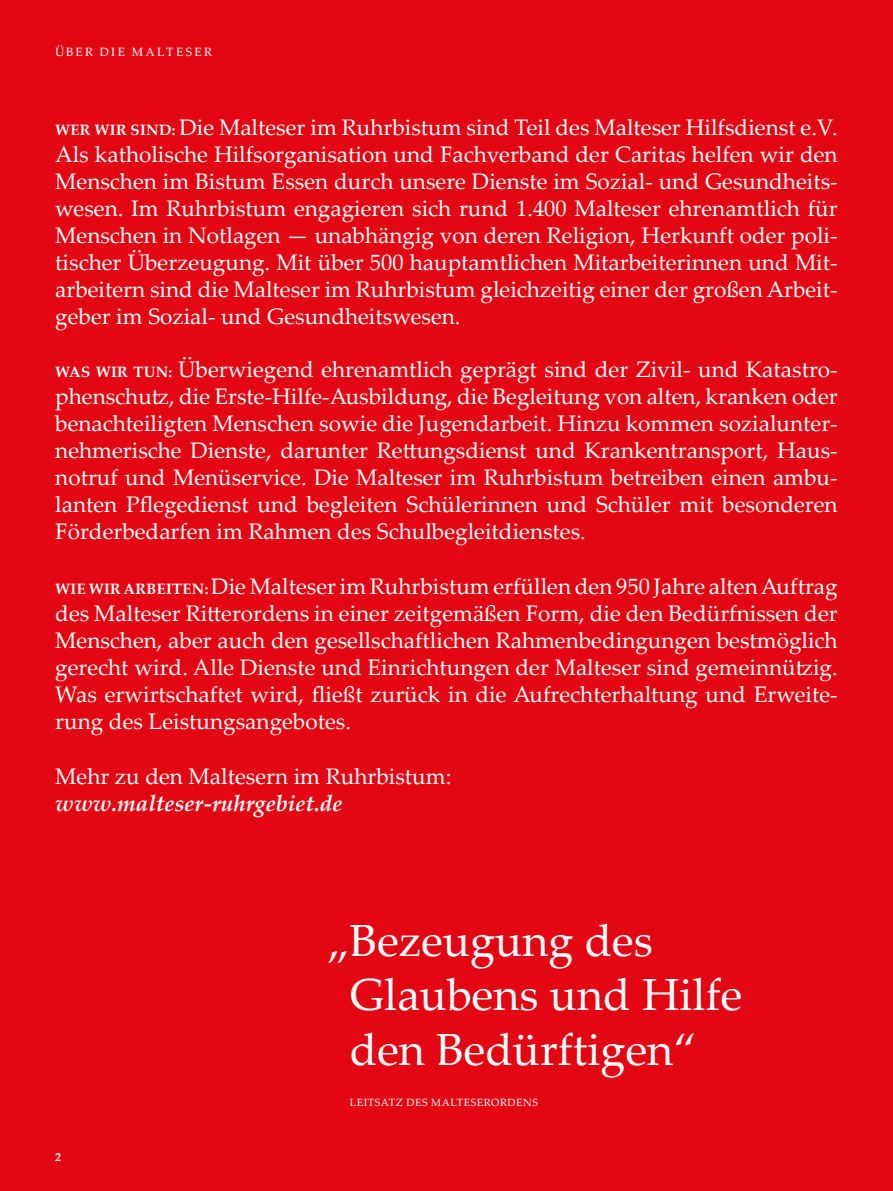
<style>
.page{position:relative;width:893px;height:1191px;background:#e30613}
.page>*{position:absolute;margin:0;border:0;box-sizing:border-box;transform-origin:0 0}
.t1{font:45px/54px "Palatino Linotype";color:#fff}
.t2{font:22.5px/27px "Palatino Linotype";color:#fff;text-align:justify}
.t3{font:italic 700 22.5px "Palatino Linotype";color:#fff}
.t4{font:12px "Palatino Linotype";letter-spacing:.195em;color:#fff}
.t5{font:700 12px "Palatino Linotype";color:#fff}
.t6{font:10.5px "Palatino Linotype";letter-spacing:.05em;color:#fff}
.s1{font-weight:700;font-size:15px}
</style>
<div class="page">
<p class="t4" style="left:55px;top:43px;width:158px">ÜBER DIE MALTESER</p>
<p class="t2" style="left:55px;top:113px;width:784px"><span class="s1">WER WIR SIND:</span> Die Malteser im Ruhrbistum sind Teil des Malteser Hilfsdienst e.V.<br>Als katholische Hilfsorganisation und Fachverband der Caritas helfen wir den Menschen im Bistum Essen durch unsere Dienste im Sozial- und Gesundheits&shy;wesen. Im Ruhrbistum engagieren sich rund 1.400 Malteser ehrenamtlich für Menschen in Notlagen — unabhängig von deren Religion, Herkunft oder poli&shy;tischer Überzeugung. Mit über 500 hauptamtlichen Mitarbeiterinnen und Mit&shy;arbeitern sind die Malteser im Ruhrbistum gleichzeitig einer der großen Arbeit&shy;geber im Sozial- und Gesundheitswesen.</p>
<p class="t2" style="left:55px;top:355px;width:784px"><span class="s1">WAS WIR TUN:</span> Überwiegend ehrenamtlich geprägt sind der Zivil- und Katastro&shy;phenschutz, die Erste-Hilfe-Ausbildung, die Begleitung von alten, kranken oder benachteiligten Menschen sowie die Jugendarbeit. Hinzu kommen sozialunter&shy;nehmerische Dienste, darunter Rettungsdienst und Krankentransport, Haus&shy;notruf und Menüservice. Die Malteser im Ruhrbistum betreiben einen ambu&shy;lanten Pflegedienst und begleiten Schülerinnen und Schüler mit besonderen Förderbedarfen im Rahmen des Schulbegleitdienstes.</p>
<p class="t2" style="left:55px;top:572px;width:784px"><span class="s1">WIE WIR ARBEITEN:</span> Die Malteser im Ruhrbistum erfüllen den 950 Jahre alten Auftrag des Malteser Ritterordens in einer zeitgemäßen Form, die den Bedürfnissen der Menschen, aber auch den gesellschaftlichen Rahmenbedingungen bestmöglich gerecht wird. Alle Dienste und Einrichtungen der Malteser sind gemeinnützig.<br>Was erwirtschaftet wird, fließt zurück in die Aufrechterhaltung und Erweite&shy;rung des Leistungsangebotes.</p>
<p class="t2" style="left:55px;top:761px;width:398px">Mehr zu den Maltesern im Ruhrbistum:</p>
<p class="t3" style="left:55px;top:787px;width:289px">www.malteser-ruhrgebiet.de</p>
<p class="t5" style="left:55px;top:1148px;width:7px">2</p>
<h1 class="t1" style="left:350px;top:912px;width:394px;text-indent:-22px">„Bezeugung des<br>Glaubens und Hilfe den Bedürftigen“</h1>
<p class="t6" style="left:350px;top:1094px;width:189px">LEITSATZ DES MALTESERORDENS</p>
</div>
